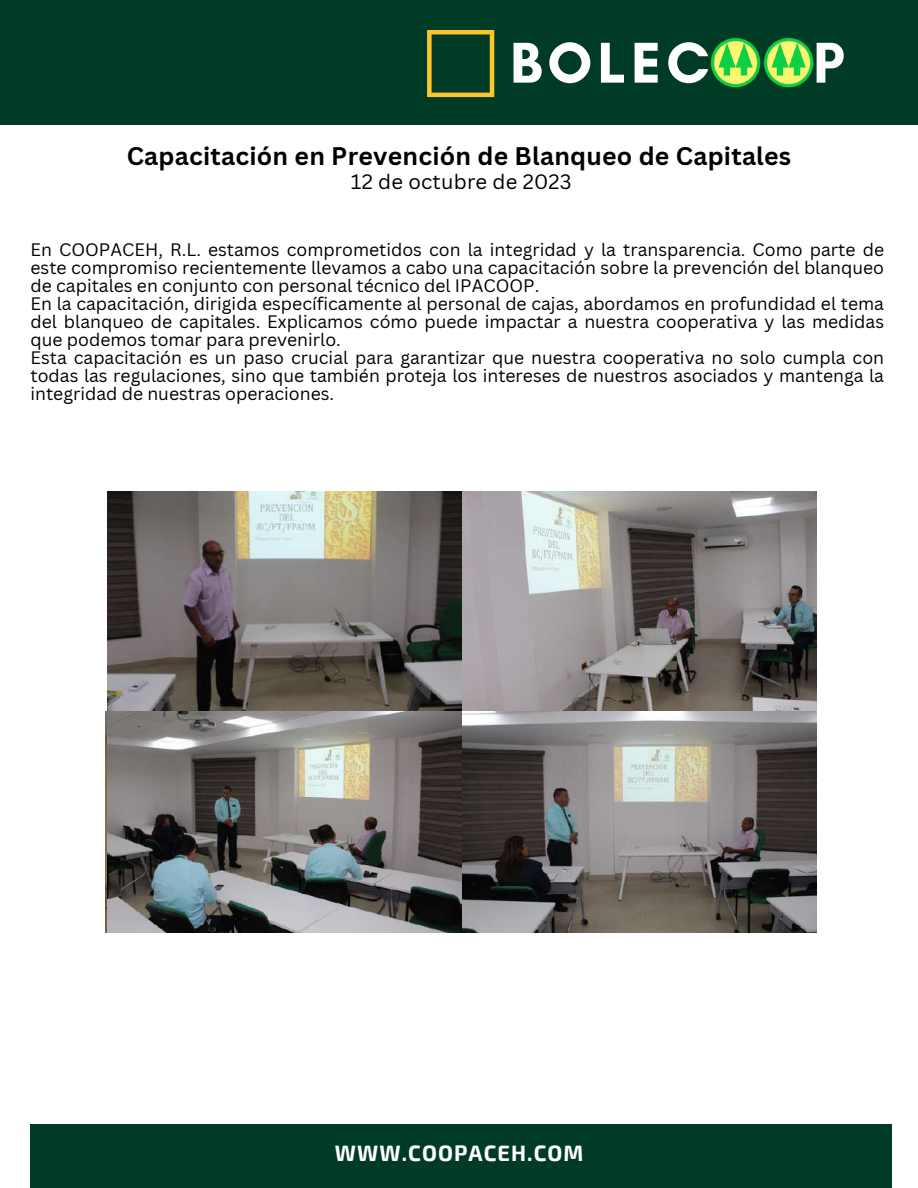
<style>
.page{position:relative;width:918px;height:1188px;background:#fff}
.page>*{position:absolute;margin:0;border:0;box-sizing:border-box;transform-origin:0 0}
.t1{font:700 58.5px "Glacial Indifference";letter-spacing:.085em;color:#fff}
.t2{font:700 24.75px "Canva Sans";letter-spacing:.01em;color:#000}
.t3{font:700 21.75px "Exo 2";letter-spacing:.05em;color:#fff}
.t4{font:20.25px "Canva Sans";letter-spacing:.01em;color:#000}
.t5{font:17.55px/18px "Canva Sans";color:#000}
</style>
<div class="page">
<div style="left:0;top:0;width:918px;height:124px;background:#003c25"></div>
<img style="left:711px;top:37px;width:49px;height:50px">
<img style="left:764px;top:37px;width:49px;height:50px">
<svg style="left:427px;top:30px;width:67px;height:67px"></svg>
<div style="left:31px;top:1124px;width:861px;height:64px;background:#003c25"></div>
<img style="left:107px;top:491px;width:710px;height:441px">
<h1 class="t1" style="left:510px;top:27px;width:201px">BOLEC</h1>
<h1 class="t1" style="left:813px;top:27px;width:33px">P</h1>
<h2 class="t2" style="left:127px;top:138px;width:666px">Capacitación en Prevención de Blanqueo de Capitales</h2>
<p class="t4" style="left:351px;top:167px;width:223px">12 de octubre de 2023</p>
<p class="t5" style="left:31px;top:240px;width:855px">En COOPACEH, R.L. estamos comprometidos con la integridad y la transparencia. Como parte de este compromiso recientemente llevamos a cabo una capacitación sobre la prevención del blanqueo de capitales en conjunto con personal técnico del IPACOOP.<br>En la capacitación, dirigida específicamente al personal de cajas, abordamos en profundidad el tema del blanqueo de capitales. Explicamos cómo puede impactar a nuestra cooperativa y las medidas que podemos tomar para prevenirlo.<br>Esta capacitación es un paso crucial para garantizar que nuestra cooperativa no solo cumpla con todas las regulaciones, sino que también proteja los intereses de nuestros asociados y mantenga la integridad de nuestras operaciones.</p>
<p class="t3" style="left:335px;top:1139px;width:250px">WWW.COOPACEH.COM</p>
</div>
